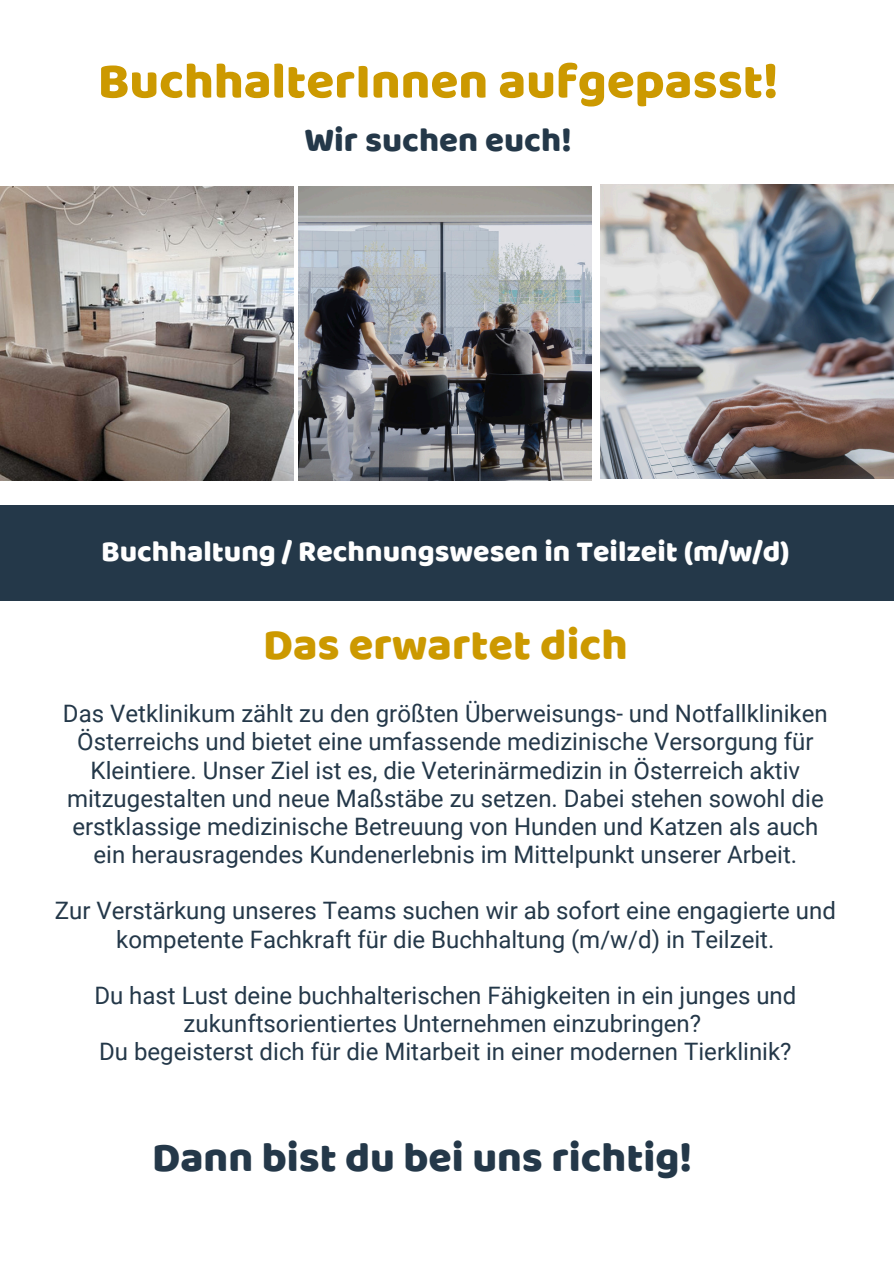
<style>
.page{position:relative;width:894px;height:1264px;background:#fff}
.page>*{position:absolute;margin:0;border:0;box-sizing:border-box;transform-origin:0 0}
.t1{font:51px "Baloo";color:#c90}
.t2{font:45px "Baloo";color:#c90}
.t3{font:42.45px "Baloo";color:#243849}
.t4{font:34.5px "Baloo";color:#243849}
.t5{font:30px "Baloo";color:#fff}
.t6{font:24px/28.2px "Roboto";color:#243849;text-align:center}
</style>
<div class="page">
<img style="left:0;top:187px;width:294px;height:293px">
<img style="left:298px;top:187px;width:293px;height:293px">
<img style="left:600px;top:184px;width:293px;height:294px">
<div style="left:0;top:505px;width:893px;height:95px;background:#243849"></div>
<p class="t1" style="left:98px;top:50px;width:682px">BuchhalterInnen aufgepasst!</p>
<p class="t4" style="left:304px;top:119px;width:269px">Wir suchen euch!</p>
<h3 class="t5" style="left:101px;top:533px;width:689px">Buchhaltung / Rechnungswesen in Teilzeit (m/w/d)</h3>
<h2 class="t2" style="left:263px;top:617px;width:366px">Das erwartet dich</h2>
<p class="t6" style="left:63px;top:700px;width:766px">Das Vetklinikum zählt zu den größten Überweisungs- und Notfallkliniken Österreichs und bietet eine umfassende medizinische Versorgung für Kleintiere. Unser Ziel ist es, die Veterinärmedizin in Österreich aktiv mitzugestalten und neue Maßstäbe zu setzen. Dabei stehen sowohl die erstklassige medizinische Betreuung von Hunden und Katzen als auch ein herausragendes Kundenerlebnis im Mittelpunkt unserer Arbeit.</p>
<p class="t6" style="left:55px;top:897px;width:782px">Zur Verstärkung unseres Teams suchen wir ab sofort eine engagierte und kompetente Fachkraft für die Buchhaltung (m/w/d) in Teilzeit.</p>
<p class="t6" style="left:94px;top:981px;width:703px">Du hast Lust deine buchhalterischen Fähigkeiten in ein junges und zukunftsorientiertes Unternehmen einzubringen?</p>
<p class="t6" style="left:99px;top:1037px;width:693px">Du begeisterst dich für die Mitarbeit in einer modernen Tierklinik?</p>
<h2 class="t3" style="left:152px;top:1131px;width:541px">Dann bist du bei uns richtig!</h2>
</div>
